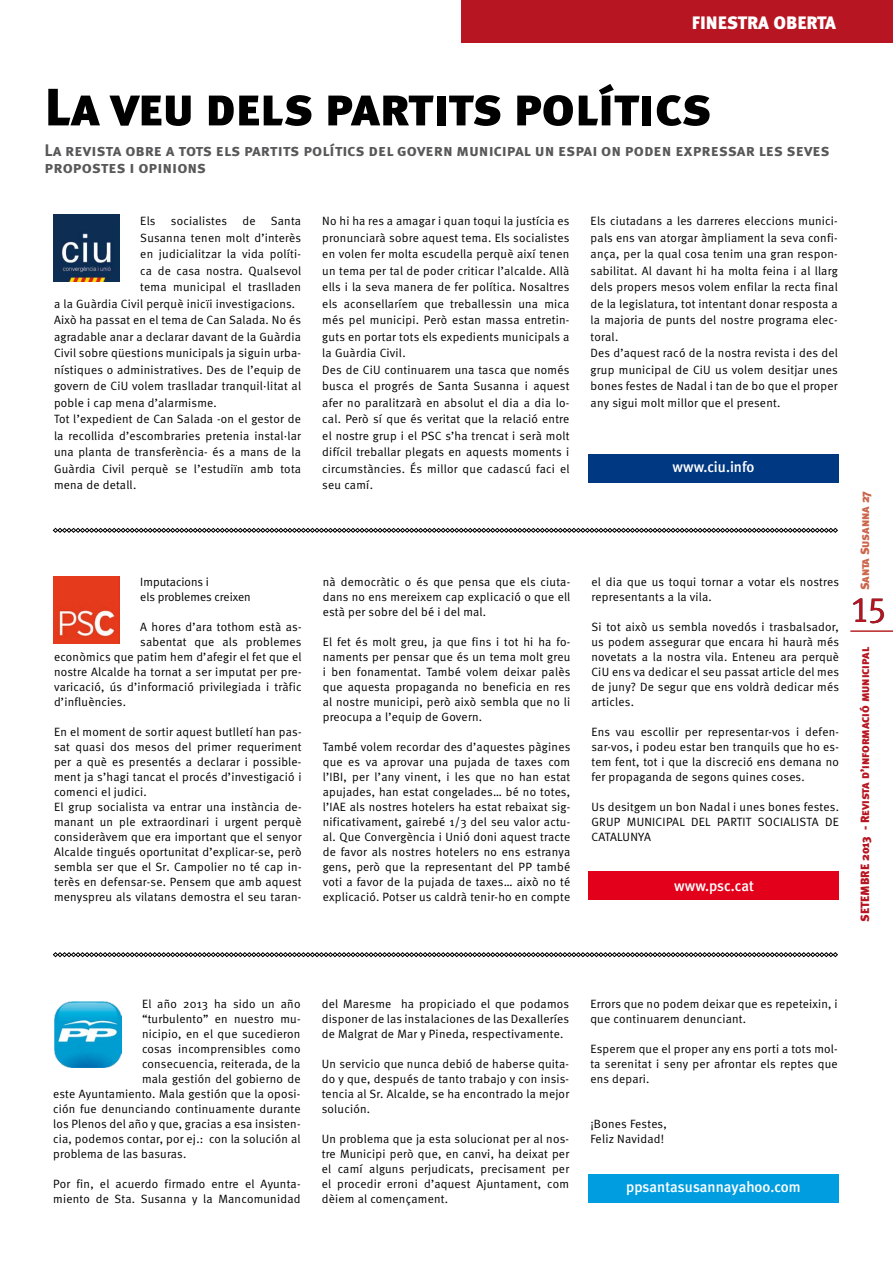
<style>
.page{position:relative;width:893px;height:1263px;background:#fff}
.page>*{position:absolute;margin:0;border:0;box-sizing:border-box;transform-origin:0 0}
.t1{font:52.5px "Meta Black Caps";letter-spacing:-.005em;color:#000}
.t2{font:36px "Meta Plus Normal Caps";color:#b71521}
.t3{font:18px "Meta Black Caps";color:#fff}
.t4{font:16.8px/16.8px "Meta Plus Bold Caps";color:#58585a}
.t5{font:500 15px "Meta Plus";color:#fff}
.t6{font:12px/15px "Meta Normal";letter-spacing:.02em;color:#000;text-align:justify}
.t7{font:12px "Meta Black Caps";color:#b71521}
.t8{font:12px/15px "Meta Normal";letter-spacing:-.005em;color:#000}
.t9{font:12px "Meta Black Caps";letter-spacing:-.015em;color:#cb654b}
</style>
<div class="page">
<svg style="left:53px;top:528px;width:785px;height:5px"></svg>
<svg style="left:53px;top:952px;width:785px;height:5px"></svg>
<hr style="left:850px;top:631px;width:43px;height:1px;background:#b71521">
<div style="left:462px;top:0;width:431px;height:43px;background:#b71521"></div>
<img style="left:53px;top:215px;width:67px;height:66px">
<img style="left:53px;top:577px;width:67px;height:66px">
<img style="left:55px;top:1001px;width:66px;height:67px">
<div style="left:588px;top:454px;width:251px;height:29px;background:#003882"></div>
<div style="left:588px;top:871px;width:251px;height:29px;background:#e2001a"></div>
<div style="left:588px;top:1174px;width:251px;height:29px;background:#009ee0"></div>
<h3 class="t3" style="left:692px;top:12px;width:146px">FINESTRA OBERTA</h3>
<h1 class="t1" style="left:45px;top:75px;width:669px">La veu dels partits polítics</h1>
<h3 class="t4" style="left:45px;top:141px;width:787px">La revista obre a tots els partits polítics del govern municipal un espai on poden expressar les seves propostes i opinions</h3>
<p class="t6" style="left:140px;top:213px;width:17px">Els</p>
<p class="t6" style="left:171px;top:213px;width:58px">socialistes</p>
<p class="t6" style="left:242px;top:213px;width:15px">de</p>
<p class="t6" style="left:271px;top:213px;width:32px">Santa</p>
<p class="t6" style="left:140px;top:230px;width:162px">Susanna tenen molt d’interès</p>
<p class="t6" style="left:140px;top:246px;width:162px">en judicialitzar la vida políti-</p>
<p class="t6" style="left:140px;top:263px;width:162px">ca de casa nostra. Qualsevol</p>
<p class="t6" style="left:140px;top:279px;width:162px">tema municipal el traslladen</p>
<p class="t6" style="left:54px;top:296px;width:243px">a la Guàrdia Civil perquè inicïi investigacions.</p>
<p class="t6" style="left:54px;top:312px;width:249px">Això ha passat en el tema de Can Salada. No és</p>
<p class="t6" style="left:54px;top:329px;width:249px">agradable anar a declarar davant de la Guàrdia</p>
<p class="t6" style="left:54px;top:345px;width:249px">Civil sobre qüestions municipals ja siguin urba-</p>
<p class="t6" style="left:54px;top:362px;width:249px">nístiques o administratives. Des de l’equip de</p>
<p class="t6" style="left:54px;top:378px;width:249px">govern de CiU volem traslladar tranquil·litat al</p>
<p class="t6" style="left:54px;top:395px;width:164px">poble i cap mena d’alarmisme.</p>
<p class="t6" style="left:54px;top:411px;width:249px">Tot l’expedient de Can Salada -on el gestor de</p>
<p class="t6" style="left:54px;top:428px;width:249px">la recollida d’escombraries pretenia instal·lar</p>
<p class="t6" style="left:54px;top:444px;width:249px">una planta de transferència- és a mans de la</p>
<p class="t6" style="left:54px;top:461px;width:249px">Guàrdia Civil perquè se l’estudiïn amb tota</p>
<p class="t6" style="left:54px;top:477px;width:84px">mena de detall.</p>
<p class="t8" style="left:140px;top:574px;width:112px">Imputacions i<br>els problemes creixen</p>
<p class="t6" style="left:140px;top:619px;width:163px">A hores d’ara tothom està as-</p>
<p class="t6" style="left:140px;top:634px;width:163px">sabentat que als problemes</p>
<p class="t6" style="left:54px;top:649px;width:249px">econòmics que patim hem d’afegir el fet que el</p>
<p class="t6" style="left:54px;top:664px;width:249px">nostre Alcalde ha tornat a ser imputat per pre-</p>
<p class="t6" style="left:54px;top:679px;width:249px">varicació, ús d’informació privilegiada i tràfic</p>
<p class="t6" style="left:54px;top:694px;width:74px">d’influències.</p>
<p class="t6" style="left:54px;top:724px;width:249px;text-align:left">En el moment de sortir aquest butlletí han pas&shy;sat quasi dos mesos del primer requeriment per a què es presentés a declarar i possible&shy;ment ja s’hagi tancat el procés d’investigació i comenci el judici.<br>El grup socialista va entrar una instància de&shy;manant un ple extraordinari i urgent perquè consideràvem que era important que el senyor Alcalde tingués oportunitat d’explicar-se, però sembla ser que el Sr. Campolier no té cap in&shy;terès en defensar-se. Pensem que amb aquest menyspreu als vilatans demostra el seu taran-</p>
<p class="t6" style="left:322px;top:213px;width:249px;line-height:16.5px;text-align:left">No hi ha res a amagar i quan toqui la justícia es pronunciarà sobre aquest tema. Els socialistes en volen fer molta escudella perquè així tenen un tema per tal de poder criticar l’alcalde. Allà ells i la seva manera de fer política. Nosaltres els aconsellaríem que treballessin una mica més pel municipi. Però estan massa entretin&shy;guts en portar tots els expedients municipals a la Guàrdia Civil.<br>Des de CiU continuarem una tasca que només busca el progrés de Santa Susanna i aquest afer no paralitzarà en absolut el dia a dia lo&shy;cal. Però sí que és veritat que la relació entre el nostre grup i el PSC s’ha trencat i serà molt difícil treballar plegats en aquests moments i circumstàncies. És millor que cadascú faci el seu camí.</p>
<p class="t6" style="left:591px;top:213px;width:249px;line-height:16.5px;text-align:left">Els ciutadans a les darreres eleccions munici&shy;pals ens van atorgar àmpliament la seva confi&shy;ança, per la qual cosa tenim una gran respon&shy;sabilitat. Al davant hi ha molta feina i al llarg dels propers mesos volem enfilar la recta final de la legislatura, tot intentant donar resposta a la majoria de punts del nostre programa elec&shy;toral.<br>Des d’aquest racó de la nostra revista i des del grup municipal de CiU us volem desitjar unes bones festes de Nadal i tan de bo que el proper any sigui molt millor que el present.</p>
<p class="t5" style="left:672px;top:458px;width:83px">www.ciu.info</p>
<p class="t6" style="left:323px;top:574px;width:249px">nà democràtic o és que pensa que els ciuta&shy;dans no ens mereixem cap explicació o que ell està per sobre del bé i del mal.</p>
<p class="t6" style="left:323px;top:634px;width:249px">El fet és molt greu, ja que fins i tot hi ha fo&shy;naments per pensar que és un tema molt greu i ben fonamentat. També volem deixar palès que aquesta propaganda no beneficia en res al nostre municipi, però això sembla que no li preocupa a l’equip de Govern.</p>
<p class="t6" style="left:323px;top:739px;width:249px">També volem recordar des d’aquestes pàgines que es va aprovar una pujada de taxes com l’IBI, per l’any vinent, i les que no han estat apujades, han estat congelades… bé no totes, l’IAE als nostres hotelers ha estat rebaixat sig&shy;nificativament, gairebé 1/3 del seu valor actu&shy;al. Que Convergència i Unió doni aquest tracte de favor als nostres hotelers no ens estranya gens, però que la representant del PP també voti a favor de la pujada de taxes… això no té explicació. Potser us caldrà tenir-ho en compte</p>
<p class="t6" style="left:591px;top:574px;width:249px">el dia que us toqui tornar a votar els nostres representants a la vila.</p>
<p class="t6" style="left:591px;top:619px;width:249px">Si tot això us sembla novedós i trasbalsador, us podem assegurar que encara hi haurà més novetats a la nostra vila. Enteneu ara perquè CiU ens va dedicar el seu passat article del mes de juny? De segur que ens voldrà dedicar més articles.</p>
<p class="t6" style="left:591px;top:724px;width:249px">Ens vau escollir per representar-vos i defen&shy;sar-vos, i podeu estar ben tranquils que ho es&shy;tem fent, tot i que la discreció ens demana no fer propaganda de segons quines coses.</p>
<p class="t6" style="left:591px;top:799px;width:249px">Us desitgem un bon Nadal i unes bones festes.<br>GRUP MUNICIPAL DEL PARTIT SOCIALISTA DE CATALUNYA</p>
<p class="t5" style="left:674px;top:877px;width:81px">www.psc.cat</p>
<p class="t9" style="left:858px;top:590px;width:101px;rotate:-90deg">Santa Susanna 27</p>
<h2 class="t2" style="left:850px;top:588px;width:38px">15</h2>
<p class="t7" style="left:858px;top:922px;width:276px;rotate:-90deg">SETEMBRE 2013 - Revista d’informació municipal</p>
<p class="t6" style="left:142px;top:996px;width:160px">El año 2013 ha sido un año</p>
<p class="t6" style="left:142px;top:1011px;width:160px">“turbulento” en nuestro mu-</p>
<p class="t6" style="left:142px;top:1026px;width:160px">nicipio, en el que sucedieron</p>
<p class="t6" style="left:142px;top:1041px;width:160px">cosas incomprensibles como</p>
<p class="t6" style="left:142px;top:1056px;width:160px">consecuencia, reiterada, de la</p>
<p class="t6" style="left:142px;top:1071px;width:160px">mala gestión del gobierno de</p>
<p class="t6" style="left:53px;top:1086px;width:249px">este Ayuntamiento. Mala gestión que la oposi-</p>
<p class="t6" style="left:53px;top:1101px;width:249px">ción fue denunciando continuamente durante</p>
<p class="t6" style="left:53px;top:1116px;width:249px">los Plenos del año y que, gracias a esa insisten-</p>
<p class="t6" style="left:53px;top:1131px;width:249px">cia, podemos contar, por ej.: con la solución al</p>
<p class="t6" style="left:53px;top:1146px;width:135px">problema de las basuras.</p>
<p class="t6" style="left:53px;top:1176px;width:249px">Por fin, el acuerdo firmado entre el Ayunta&shy;miento de Sta. Susanna y la Mancomunidad</p>
<p class="t6" style="left:322px;top:996px;width:249px">del Maresme ha propiciado el que podamos disponer de las instalaciones de las Dexalleríes de Malgrat de Mar y Pineda, respectivamente.</p>
<p class="t6" style="left:322px;top:1056px;width:249px">Un servicio que nunca debió de haberse quita&shy;do y que, después de tanto trabajo y con insis&shy;tencia al Sr. Alcalde, se ha encontrado la mejor solución.</p>
<p class="t6" style="left:322px;top:1131px;width:249px">Un problema que ja esta solucionat per al nos&shy;tre Municipi però que, en canvi, ha deixat per el camí alguns perjudicats, precisament per el procedir erroni d’aquest Ajuntament, com dèiem al començament.</p>
<p class="t6" style="left:590px;top:996px;width:249px">Errors que no podem deixar que es repeteixin, i que continuarem denunciant.</p>
<p class="t6" style="left:590px;top:1041px;width:249px">Esperem que el proper any ens porti a tots mol&shy;ta serenitat i seny per afrontar els reptes que ens depari.</p>
<p class="t6" style="left:590px;top:1116px;width:78px">¡Bones Festes,<br>Feliz Navidad!</p>
<p class="t5" style="left:626px;top:1178px;width:176px">ppsantasusannayahoo.com</p>
</div>
